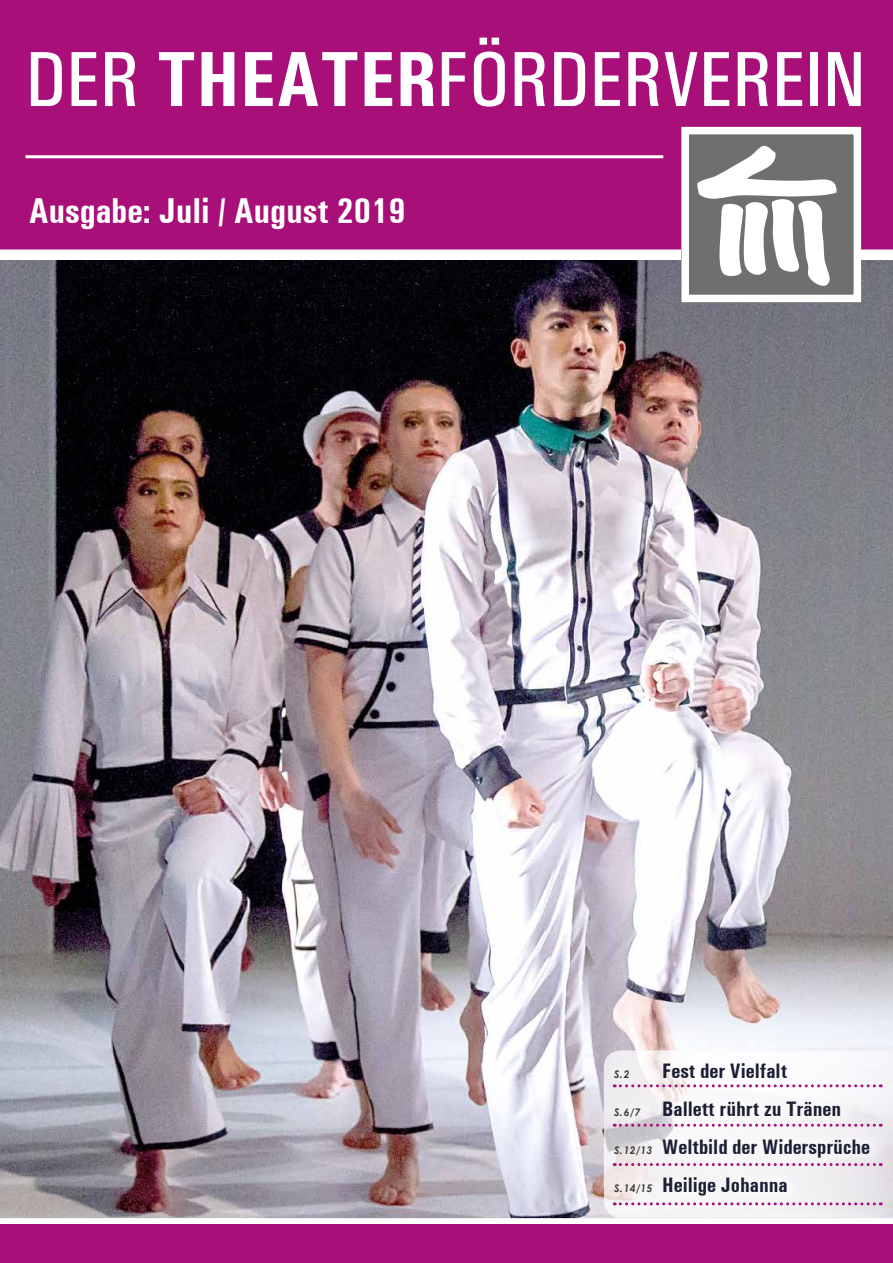
<style>
.page{position:relative;width:893px;height:1263px;background:#fff}
.page>*{position:absolute;margin:0;border:0;box-sizing:border-box;transform-origin:0 0}
.t1{font:500 condensed 79.05px "Univers";color:#fff}
.t2{font:700 condensed 36px "Univers";color:#fff}
.t3{font:700 condensed 21px/38px "Univers";color:#1c1f34}
.t4{font:italic 700 10.5px "Century Gothic";color:#3c3c3b}
.s1{font-weight:700}
.s2{font-family:"Century Gothic";font-style:italic;font-stretch:normal;font-size:10.5px;color:#3c3c3b}
</style>
<div class="page">
<img style="left:0;top:260px;width:893px;height:958px">
<div style="left:0;top:1224px;width:893px;height:39px;background:#a80f79"></div>
<svg style="left:604px;top:1050px;width:289px;height:168px;fill:#f2f2f4"></svg>
<svg style="left:606px;top:1050px;width:281px;height:159px;fill:#f7f6f8"></svg>
<svg style="left:614px;top:1124px;width:267px;height:3px"></svg>
<svg style="left:614px;top:1084px;width:267px;height:3px"></svg>
<svg style="left:614px;top:1163px;width:267px;height:3px"></svg>
<svg style="left:614px;top:1202px;width:267px;height:3px"></svg>
<div style="left:0;top:0;width:893px;height:255px;background:#a80f79"></div>
<hr style="left:26px;top:155px;width:637px;height:3px;background:#fff">
<div style="left:0;top:249px;width:893px;height:9px;background:#fff"></div>
<div style="left:681px;top:127px;width:180px;height:175px;background:#706f6f"></div>
<svg style="left:697px;top:146px;width:140px;height:140px"></svg>
<div style="left:681px;top:127px;width:180px;height:175px;border:8px solid #fff"></div>
<h1 class="t1" style="left:26px;top:33px;width:841px">DER <span class="s1">THEATER</span>FÖRDERVEREIN</h1>
<h2 class="t2" style="left:29px;top:189px;width:378px">Ausgabe: Juli / August 2019</h2>
<p class="t3" style="left:614px;top:1052px;width:257px;text-indent:48px">Fest der Vielfalt<br><span class="s2">S.6/7</span> Ballett rührt zu Tränen<br><span class="s2">S.12/13</span> Weltbild der Widersprüche<br><span class="s2">S.14/15</span> Heilige Johanna</p>
<p class="t4" style="left:614px;top:1067px;width:17px">S.2</p>
</div>
